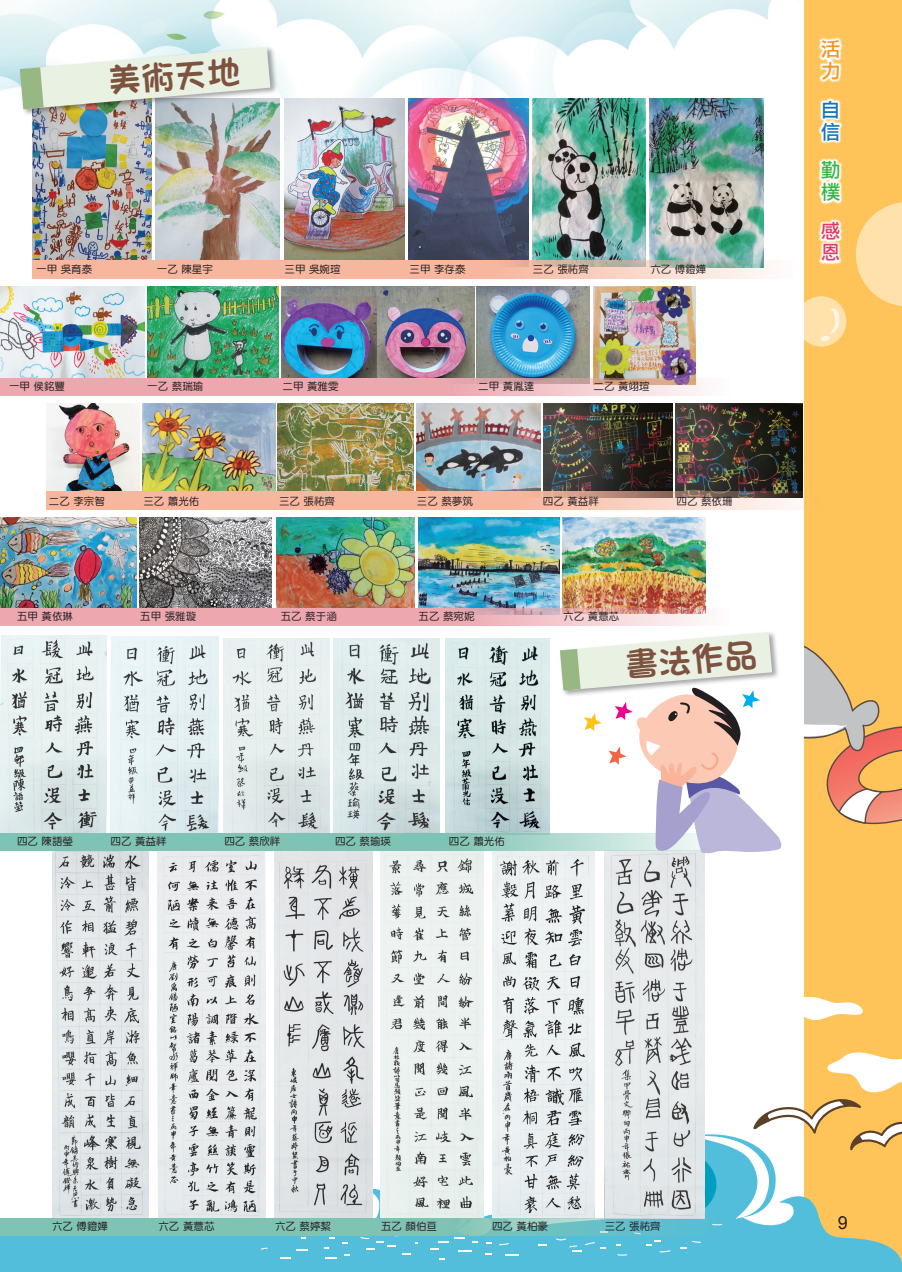
<style>
.page{position:relative;width:902px;height:1272px;background:#fff}
.page>*{position:absolute;margin:0;border:0;box-sizing:border-box;transform-origin:0 0}
.t1{font:33px "DF Fang Yuan Std W7";color:#7d5340}
.t2{font:19.65px/21.8px "DF Li Hei Std W5";color:#f7931d}
.t3{font:19.65px/21.8px "DF Li Hei Std W5";color:#1074bc}
.t4{font:19.65px/21.8px "DF Li Hei Std W5";color:#3ab54a}
.t5{font:19.65px/21.8px "DF Li Hei Std W5";color:#da3d61}
.t6{font:18px "Arial";color:#231f20}
.t7{font:10.5px "DF Yuan Std W5";color:#231f20}
</style>
<div class="page">
<img style="left:0;top:0;width:803px;height:1128px">
<div style="left:804px;top:0;width:97px;height:1271px;background:#fec459"></div>
<svg style="left:0;top:1128px;width:901px;height:143px;fill:#52bedb"></svg>
<svg style="left:722px;top:995px;width:141px;height:40px"></svg>
<svg style="left:796px;top:296px;width:50px;height:50px"></svg>
<svg style="left:821px;top:317px;width:18px;height:24px"></svg>
<svg style="left:895px;top:202px;width:6px;height:104px"></svg>
<img style="left:765px;top:0;width:130px;height:317px">
<svg style="left:617px;top:1253px;width:10px;height:2px"></svg>
<svg style="left:704px;top:1048px;width:197px;height:177px"></svg>
<svg style="left:646px;top:1240px;width:24px;height:12px"></svg>
<svg style="left:692px;top:1240px;width:8px;height:2px"></svg>
<svg style="left:261px;top:1247px;width:6px;height:2px"></svg>
<svg style="left:296px;top:1248px;width:12px;height:2px"></svg>
<svg style="left:505px;top:1254px;width:14px;height:1px"></svg>
<svg style="left:499px;top:1242px;width:10px;height:3px"></svg>
<svg style="left:360px;top:1160px;width:117px;height:99px;background:#73c9df"></svg>
<svg style="left:556px;top:1238px;width:38px;height:12px"></svg>
<svg style="left:804px;top:645px;width:97px;height:180px"></svg>
<img style="left:52px;top:850px;width:96px;height:367px">
<img style="left:157px;top:850px;width:109px;height:367px">
<img style="left:274px;top:850px;width:98px;height:367px">
<img style="left:381px;top:850px;width:102px;height:367px">
<img style="left:604px;top:854px;width:100px;height:363px">
<img style="left:0;top:635px;width:106px;height:197px">
<img style="left:492px;top:851px;width:102px;height:366px">
<img style="left:111px;top:636px;width:108px;height:196px">
<img style="left:224px;top:638px;width:105px;height:194px">
<img style="left:334px;top:638px;width:106px;height:194px">
<img style="left:445px;top:638px;width:104px;height:194px">
<img style="left:32px;top:116px;width:119px;height:145px">
<img style="left:156px;top:99px;width:124px;height:162px">
<img style="left:532px;top:99px;width:113px;height:162px">
<img style="left:284px;top:99px;width:120px;height:162px">
<img style="left:408px;top:99px;width:120px;height:162px">
<img style="left:649px;top:99px;width:114px;height:162px">
<img style="left:0;top:286px;width:144px;height:92px">
<img style="left:147px;top:287px;width:131px;height:91px">
<img style="left:593px;top:287px;width:102px;height:91px">
<img style="left:46px;top:403px;width:93px;height:88px">
<img style="left:477px;top:287px;width:112px;height:91px">
<img style="left:281px;top:287px;width:193px;height:91px">
<img style="left:142px;top:403px;width:133px;height:88px">
<img style="left:278px;top:403px;width:135px;height:88px">
<img style="left:416px;top:403px;width:124px;height:88px">
<img style="left:543px;top:404px;width:129px;height:87px">
<img style="left:675px;top:404px;width:127px;height:87px">
<img style="left:276px;top:517px;width:139px;height:90px">
<img style="left:418px;top:517px;width:141px;height:90px">
<img style="left:0;top:517px;width:136px;height:90px">
<img style="left:140px;top:517px;width:132px;height:90px">
<img style="left:562px;top:517px;width:143px;height:90px">
<svg style="left:32px;top:261px;width:761px;height:18px;background:#efc0ac"></svg>
<svg style="left:46px;top:491px;width:757px;height:18px;background:#eab5a1"></svg>
<svg style="left:0;top:378px;width:729px;height:18px;background:#eab1b6"></svg>
<svg style="left:0;top:607px;width:729px;height:18px;background:#e6aeb4"></svg>
<div style="left:0;top:832px;width:729px;height:18px;background:#7ec3b3"></div>
<svg style="left:0;top:1217px;width:729px;height:18px;background:#7fc5bd"></svg>
<div style="left:19px;top:46px;width:259px;height:70px;background:#231f20;opacity:.4"></div>
<svg style="left:20px;top:47px;width:250px;height:62px;background:#dae4d8"></svg>
<div style="left:559px;top:630px;width:221px;height:67px;background:#fff"></div>
<svg style="left:560px;top:632px;width:224px;height:222px"></svg>
<p class="t1" style="left:107px;top:63px;width:133px;rotate:-4deg">美術天地</p>
<p class="t7" style="left:36px;top:263px;width:57px">一甲 吳育泰</p>
<p class="t7" style="left:9px;top:380px;width:57px">一甲 侯銘豐</p>
<p class="t7" style="left:157px;top:263px;width:57px">一乙 陳星宇</p>
<p class="t7" style="left:284px;top:263px;width:57px">三甲 吳婉瑄</p>
<p class="t7" style="left:409px;top:263px;width:57px">三甲 李存泰</p>
<p class="t7" style="left:533px;top:263px;width:57px">三乙 張祐齊</p>
<p class="t7" style="left:650px;top:263px;width:57px">六乙 傅鐙嬅</p>
<p class="t7" style="left:147px;top:380px;width:57px">一乙 蔡瑞瑜</p>
<p class="t7" style="left:282px;top:380px;width:57px">二甲 黃雅雯</p>
<p class="t7" style="left:478px;top:380px;width:57px">二甲 黃胤達</p>
<p class="t7" style="left:593px;top:380px;width:57px">二乙 黃翊瑄</p>
<p class="t7" style="left:49px;top:495px;width:57px">二乙 李宗智</p>
<p class="t7" style="left:143px;top:495px;width:57px">三乙 蕭光佑</p>
<p class="t7" style="left:279px;top:495px;width:57px">三乙 張祐齊</p>
<p class="t7" style="left:417px;top:495px;width:57px">三乙 蔡夢筑</p>
<p class="t7" style="left:543px;top:495px;width:57px">四乙 黃益祥</p>
<p class="t7" style="left:676px;top:495px;width:57px">四乙 蔡依珊</p>
<p class="t7" style="left:17px;top:610px;width:57px">五甲 黃依琳</p>
<p class="t7" style="left:281px;top:610px;width:57px">五乙 蔡于涵</p>
<p class="t7" style="left:418px;top:610px;width:57px">五乙 蔡宛妮</p>
<p class="t7" style="left:140px;top:610px;width:57px">五甲 張雅璇</p>
<p class="t7" style="left:563px;top:610px;width:57px">六乙 黃薏芯</p>
<p class="t7" style="left:17px;top:835px;width:57px">四乙 陳語瑩</p>
<p class="t7" style="left:111px;top:835px;width:57px">四乙 黃益祥</p>
<p class="t7" style="left:224px;top:835px;width:57px">四乙 蔡欣祥</p>
<p class="t7" style="left:335px;top:835px;width:57px">四乙 蔡瑜瑛</p>
<p class="t7" style="left:449px;top:835px;width:57px">四乙 蕭光佑</p>
<p class="t1" style="left:624px;top:646px;width:133px;rotate:-4deg">書法作品</p>
<h2 class="t2" style="left:820px;top:38px;width:20px">活力</h2>
<h2 class="t3" style="left:820px;top:99px;width:20px">自信</h2>
<h2 class="t4" style="left:820px;top:159px;width:21px">勤樸</h2>
<h2 class="t5" style="left:820px;top:219px;width:20px">感恩</h2>
<p class="t7" style="left:52px;top:1219px;width:57px">六乙 傅鐙嬅</p>
<p class="t7" style="left:158px;top:1219px;width:57px">六乙 黃薏芯</p>
<p class="t7" style="left:275px;top:1219px;width:57px">六乙 蔡婷絜</p>
<p class="t7" style="left:381px;top:1219px;width:57px">五乙 顏伯亘</p>
<p class="t7" style="left:492px;top:1219px;width:57px">四乙 黃柏豪</p>
<p class="t7" style="left:604px;top:1219px;width:57px">三乙 張祐齊</p>
<h3 class="t6" style="left:837px;top:1210px;width:12px">9</h3>
</div>
